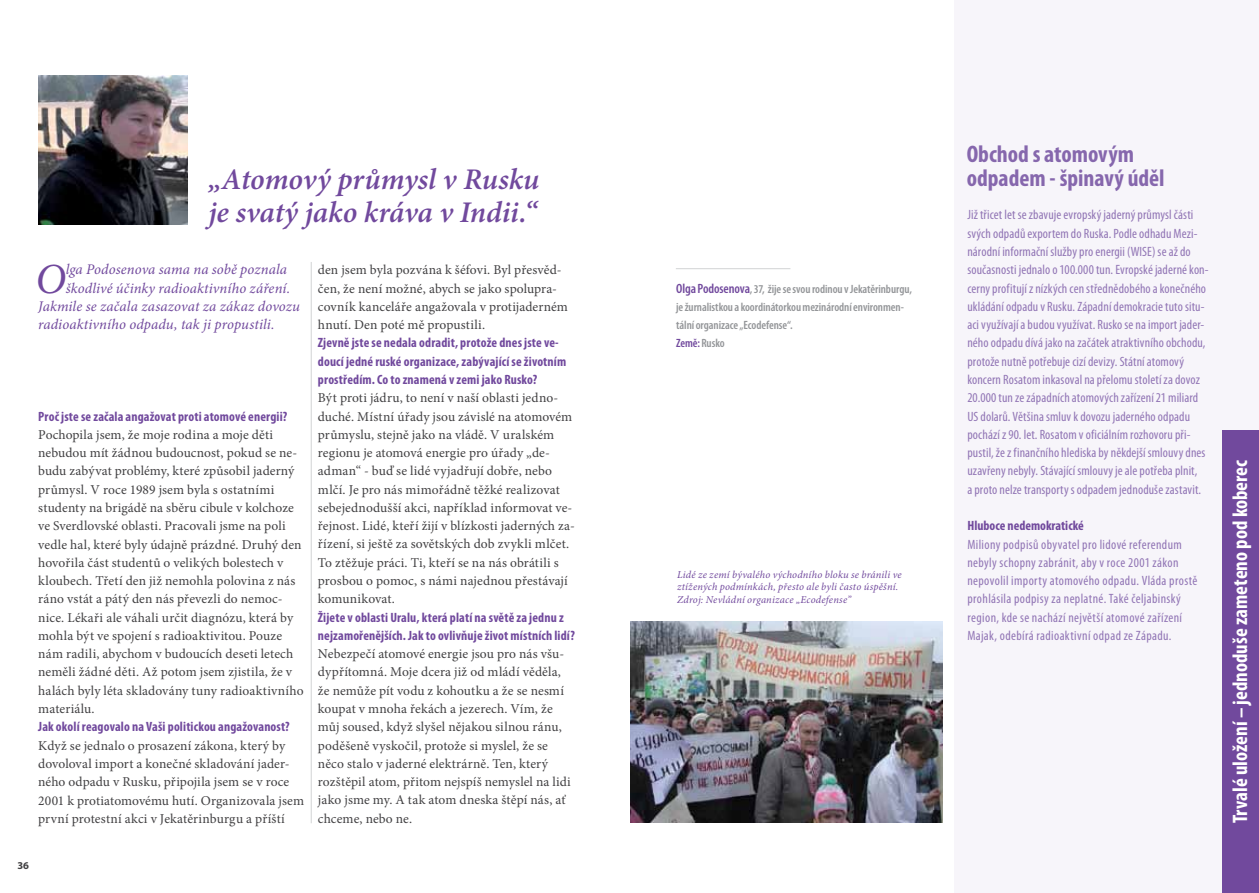
<style>
.page{position:relative;width:1259px;height:893px;background:#fff}
.page>*{position:absolute;margin:0;border:0;box-sizing:border-box;transform-origin:0 0}
.t1{font:italic 42.9px "Minion Pro";color:#71499d}
.t2{font:italic 600 30px/33px "Minion Pro";letter-spacing:-.005em;color:#71499d}
.t3{font:700 condensed 24px/24px "Myriad Pro";color:#8667ad}
.t4{font:700 condensed 21px "Myriad Pro";color:#fff}
.t5{font:italic 14.7px "Minion Pro";letter-spacing:.005em;color:#71499d}
.t6{font:13.5px/18.3px "Minion Pro";letter-spacing:.005em;color:#414042}
.t7{font:condensed 13.5px/18.3px "Myriad Pro";letter-spacing:.01em;color:#9175b5}
.t8{font:700 condensed 13.5px/18.3px "Myriad Pro";letter-spacing:.01em;color:#71499d}
.t9{font:600 condensed 12px/18.3px "Myriad Pro";letter-spacing:-.005em;color:#939598}
.t10{font:italic 10.5px/12.8px "Minion Pro";letter-spacing:.015em;color:#71499d}
.t11{font:700 10.5px "Myriad Pro";color:#414042}
.s1{font-size:13.5px;color:#71499d}
.s2{color:#71499d}
</style>
<div class="page">
<div style="left:955px;top:0;width:304px;height:893px;background:#f7f5fa"></div>
<img style="left:630px;top:622px;width:312px;height:200px">
<div style="left:1222px;top:430px;width:37px;height:463px;background:#71499d"></div>
<hr style="left:676px;top:268px;width:114px;height:1px;background:#d1d3d4">
<img style="left:38px;top:76px;width:149px;height:149px">
<hr style="left:311px;top:262px;width:1px;height:561px;background:#d1d3d4">
<h2 class="t2" style="left:208px;top:164px;width:332px">„Atomový průmysl v Rusku je svatý jako kráva v Indii.“</h2>
<h1 class="t1" style="left:35px;top:250px;width:32px">O</h1>
<p class="t5" style="left:66px;top:260px;width:223px">lga Podosenova sama na sobě poznala</p>
<p class="t5" style="left:66px;top:278px;width:226px">škodlivé účinky radioaktivního záření.</p>
<p class="t5" style="left:38px;top:296px;width:263px">Jakmile se začala zasazovat za zákaz dovozu</p>
<p class="t5" style="left:38px;top:314px;width:238px">radioaktivního odpadu, tak ji propustili.</p>
<p class="t8" style="left:38px;top:407px;width:250px">Proč jste se začala angažovat proti atomové energii?</p>
<p class="t6" style="left:38px;top:425px;width:267px">Pochopila jsem, že moje rodina a moje děti nebudou mít žádnou budoucnost, pokud se ne&shy;budu zabývat problémy, které způsobil jaderný průmysl. V roce 1989 jsem byla s ostatními studenty na brigádě na sběru cibule v kolchoze ve Sverdlovské oblasti. Pracovali jsme na poli vedle hal, které byly údajně prázdné. Druhý den hovořila část studentů o velikých bolestech v kloubech. Třetí den již nemohla polovina z nás ráno vstát a pátý den nás převezli do nemoc&shy;nice. Lékaři ale váhali určit diagnózu, která by mohla být ve spojení s radioaktivitou. Pouze nám radili, abychom v budoucích deseti letech neměli žádné děti. Až potom jsem zjistila, že v halách byly léta skladovány tuny radioaktivního materiálu.</p>
<p class="t8" style="left:38px;top:717px;width:253px">Jak okolí reagovalo na Vaši politickou angažovanost?</p>
<p class="t6" style="left:38px;top:736px;width:267px">Když se jednalo o prosazení zákona, který by dovoloval import a konečné skladování jader&shy;ného odpadu v Rusku, připojila jsem se v roce 2001 k protiatomovému hutí. Organizovala jsem první protestní akci v Jekatěrinburgu a příští</p>
<p class="t6" style="left:318px;top:261px;width:251px">den jsem byla pozvána k šéfovi. Byl přesvěd&shy;čen, že není možné, abych se jako spolupra&shy;covník kanceláře angažovala v protijaderném hnutí. Den poté mě propustili.</p>
<p class="t8" style="left:318px;top:333px;width:250px">Zjevně jste se nedala odradit, protože dnes jste ve&shy;doucí jedné ruské organizace, zabývající se životním prostředím. Co to znamená v zemi jako Rusko?</p>
<p class="t6" style="left:318px;top:389px;width:258px">Být proti jádru, to není v naší oblasti jedno&shy;duché. Místní úřady jsou závislé na atomovém průmyslu, stejně jako na vládě. V uralském regionu je atomová energie pro úřady „de&shy;adman“ - buď se lidé vyjadřují dobře, nebo mlčí. Je pro nás mimořádně těžké realizovat sebejednodušší akci, například informovat ve&shy;řejnost. Lidé, kteří žijí v blízkosti jaderných za&shy;řízení, si ještě za sovětských dob zvykli mlčet.<br>To ztěžuje práci. Ti, kteří se na nás obrátili s prosbou o pomoc, s námi najednou přestávají komunikovat.</p>
<p class="t8" style="left:318px;top:608px;width:258px">Žijete v oblasti Uralu, která platí na světě za jednu z nejzamořenějších. Jak to ovlivňuje život místních lidí?</p>
<p class="t6" style="left:318px;top:645px;width:254px">Nebezpečí atomové energie jsou pro nás všu&shy;dypřítomná. Moje dcera již od mládí věděla, že nemůže pít vodu z kohoutku a že se nesmí koupat v mnoha řekách a jezerech. Vím, že můj soused, když slyšel nějakou silnou ránu, poděšeně vyskočil, protože si myslel, že se něco stalo v jaderné elektrárně. Ten, který rozštěpil atom, přitom nejspíš nemyslel na lidi jako jsme my. A tak atom dneska štěpí nás, ať chceme, nebo ne.</p>
<p class="t11" style="left:18px;top:858px;width:13px">36</p>
<p class="t9" style="left:676px;top:279px;width:237px"><span class="s1">Olga Podosenova</span>, 37, žije se svou rodinou v Jekatěrinburgu, je žurnalistkou a koordinátorkou mezinárodní environmen&shy;tální organizace „Ecodefense“.<br><span class="s2">Země:</span> Rusko</p>
<p class="t10" style="left:677px;top:568px;width:226px">Lidé ze zemí bývalého východního bloku se bránili ve ztížených podmínkách, přesto ale byli často úspěšní.<br>Zdroj: Nevládní organizace „Ecodefense”</p>
<h3 class="t3" style="left:966px;top:141px;width:199px">Obchod s atomovým odpadem - špinavý úděl</h3>
<p class="t7" style="left:967px;top:206px;width:243px">Již třicet let se zbavuje evropský jaderný průmysl části svých odpadů exportem do Ruska. Podle odhadu Mezi&shy;národní informační služby pro energii (WISE) se až do současnosti jednalo o 100.000 tun. Evropské jaderné kon&shy;cerny profitují z nízkých cen střednědobého a konečného ukládání odpadu v Rusku. Západní demokracie tuto situ&shy;aci využívají a budou využívat. Rusko se na import jader&shy;ného odpadu dívá jako na začátek atraktivního obchodu, protože nutně potřebuje cizí devizy. Státní atomový koncern Rosatom inkasoval na přelomu století za dovoz 20.000 tun ze západních atomových zařízení 21 miliard US dolarů. Většina smluv k dovozu jaderného odpadu pochází z 90. let. Rosatom v oficiálním rozhovoru při&shy;pustil, že z finančního hlediska by někdejší smlouvy dnes uzavřeny nebyly. Stávající smlouvy je ale potřeba plnit,<br>a proto nelze transporty s odpadem jednoduše zastavit.</p>
<p class="t8" style="left:967px;top:516px;width:118px">Hluboce nedemokratické</p>
<p class="t7" style="left:967px;top:535px;width:231px">Miliony podpisů obyvatel pro lidové referendum nebyly schopny zabránit, aby v roce 2001 zákon nepovolil importy atomového odpadu. Vláda prostě prohlásila podpisy za neplatné. Také čeljabinský region, kde se nachází největší atomové zařízení Majak, odebírá radioaktivní odpad ze Západu.</p>
<h3 class="t4" style="left:1227px;top:823px;width:365px;rotate:-90deg">Trvalé uložení – jednoduše zameteno pod koberec</h3>
</div>
